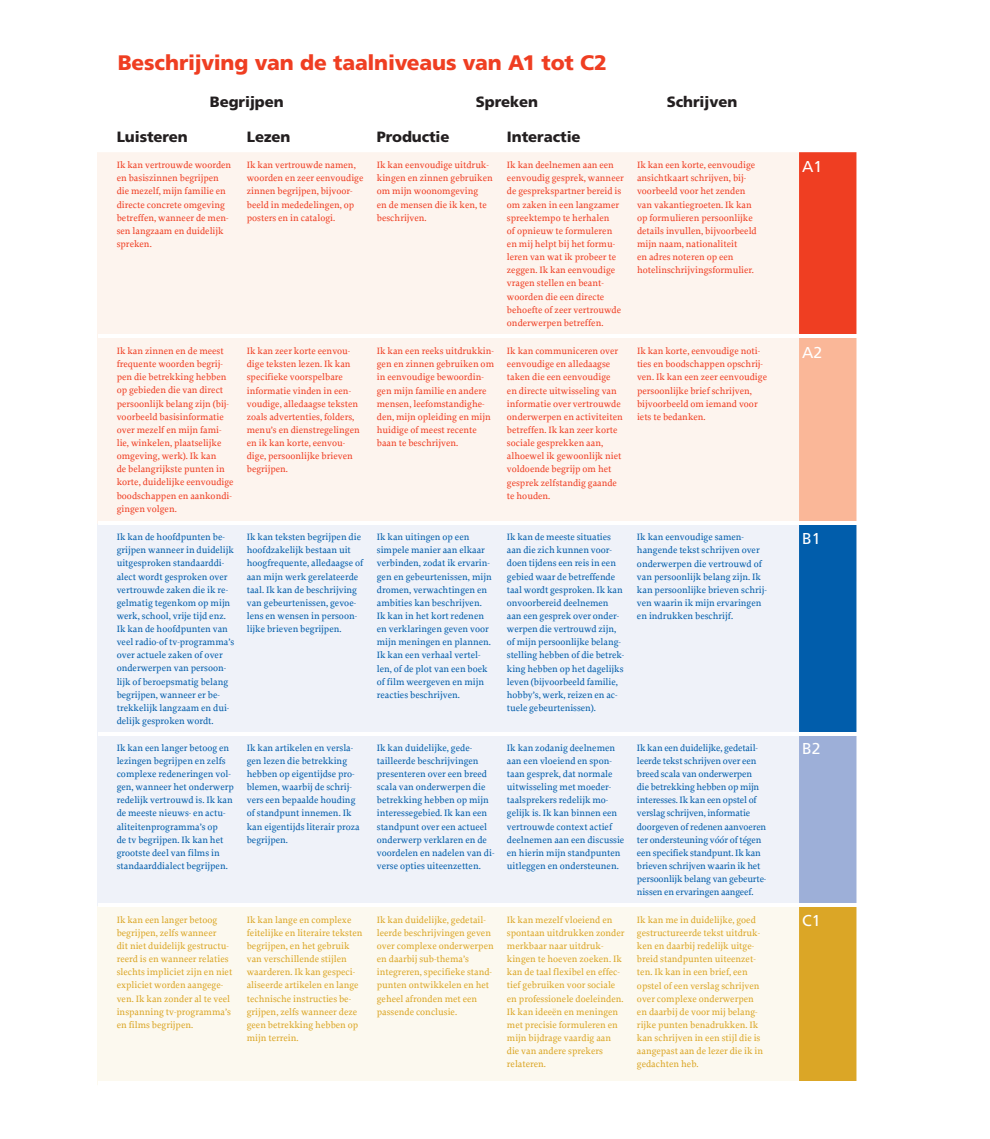
<style>
.page{position:relative;width:990px;height:1139px;background:#fff}
.page>*{position:absolute;margin:0;border:0;box-sizing:border-box;transform-origin:0 0}
.Kop_niveau_1{font:900 21px "Frutiger LT Std";letter-spacing:-.005em;color:#ef3e22}
.t1{font:15.75px "Frutiger LT Std";color:#fff}
.t2{font:900 14.88px "Frutiger LT Std";letter-spacing:-.005em;color:#231f20}
.t3{font:500 9.62px/13.1px "Proforma";color:#015dab}
.t4{font:500 9.62px/13.1px "Proforma";color:#ef3e22}
.t5{font:500 9.62px/13.1px "Proforma";color:#dba626}
</style>
<div class="page">
<div style="left:98px;top:152px;width:700px;height:368px;background:#fdf4ee"></div>
<div style="left:98px;top:525px;width:700px;height:377px;background:#eff2f9"></div>
<div style="left:98px;top:907px;width:700px;height:173px;background:#fcf9ef"></div>
<svg style="left:798px;top:152px;width:58px;height:928px;background:#a9877d"></svg>
<svg style="left:98px;top:520px;width:759px;height:4px"></svg>
<hr style="left:98px;top:334px;width:764px;height:4px;background:#fff">
<hr style="left:98px;top:732px;width:764px;height:4px;background:#fff">
<svg style="left:98px;top:902px;width:759px;height:4px"></svg>
<p class="Kop_niveau_1" style="left:522px;top:50px;width:86px">1 tot C2</p>
<p class="Kop_niveau_1" style="left:117px;top:51px;width:496px">Beschrijving van de taalniveaus van A1 tot C1</p>
<p class="t2" style="left:210px;top:92px;width:75px">Begrijpen</p>
<p class="t2" style="left:476px;top:92px;width:64px">Spreken</p>
<p class="t2" style="left:666px;top:92px;width:72px">Schrijven</p>
<p class="t2" style="left:117px;top:127px;width:73px">Luisteren</p>
<p class="t2" style="left:247px;top:127px;width:45px">Lezen</p>
<p class="t2" style="left:377px;top:127px;width:74px">Productie</p>
<p class="t2" style="left:507px;top:127px;width:75px">Interactie</p>
<p class="t4" style="left:117px;top:158px;width:116px">Ik kan vertrouwde woorden en basiszinnen begrijpen die mezelf, mijn familie en directe concrete omgeving betreffen, wanneer de men&shy;sen langzaam en duidelijk spreken.</p>
<p class="t4" style="left:247px;top:158px;width:118px">Ik kan vertrouwde namen, woorden en zeer eenvoudige zinnen begrijpen, bijvoor&shy;beeld in mededelingen, op posters en in catalogi.</p>
<p class="t4" style="left:377px;top:158px;width:117px">Ik kan eenvoudige uitdruk&shy;kingen en zinnen gebruiken om mijn woonomgeving<br>en de mensen die ik ken, te beschrijven.</p>
<p class="t4" style="left:507px;top:158px;width:118px">Ik kan deelnemen aan een eenvoudig gesprek, wanneer de gesprekspartner bereid is om zaken in een langzamer spreektempo te herhalen<br>of opnieuw te formuleren en mij helpt bij het formu&shy;leren van wat ik probeer te zeggen. Ik kan eenvoudige vragen stellen en beant&shy;woorden die een directe behoefte of zeer vertrouwde onderwerpen betreffen.</p>
<p class="t4" style="left:637px;top:158px;width:121px">Ik kan een korte, eenvoudige ansichtkaart schrijven, bij&shy;voorbeeld voor het zenden van vakantiegroeten. Ik kan op formulieren persoonlijke details invullen, bijvoorbeeld mijn naam, nationaliteit<br>en adres noteren op een hotelinschrijvingsformulier.</p>
<p class="t4" style="left:117px;top:344px;width:118px">Ik kan zinnen en de meest frequente woorden begrij&shy;pen die betrekking hebben op gebieden die van direct persoonlijk belang zijn (bij&shy;voorbeeld basisinformatie over mezelf en mijn fami&shy;lie, winkelen, plaatselijke omgeving, werk). Ik kan<br>de belangrijkste punten in korte, duidelijke eenvoudige boodschappen en aankondi&shy;gingen volgen.</p>
<p class="t4" style="left:247px;top:344px;width:114px">Ik kan zeer korte eenvou&shy;dige teksten lezen. Ik kan specifieke voorspelbare informatie vinden in een&shy;voudige, alledaagse teksten zoals advertenties, folders, menu’s en dienstregelingen en ik kan korte, eenvou&shy;dige, persoonlijke brieven begrijpen.</p>
<p class="t4" style="left:377px;top:344px;width:119px">Ik kan een reeks uitdrukkin&shy;gen en zinnen gebruiken om in eenvoudige bewoordin&shy;gen mijn familie en andere mensen, leefomstandighe&shy;den, mijn opleiding en mijn huidige of meest recente baan te beschrijven.</p>
<p class="t4" style="left:507px;top:344px;width:117px">Ik kan communiceren over eenvoudige en alledaagse taken die een eenvoudige en directe uitwisseling van informatie over vertrouwde onderwerpen en activiteiten betreffen. Ik kan zeer korte sociale gesprekken aan, alhoewel ik gewoonlijk niet voldoende begrijp om het gesprek zelfstandig gaande te houden.</p>
<p class="t4" style="left:637px;top:344px;width:131px">Ik kan korte, eenvoudige noti&shy;ties en boodschappen opschrij&shy;ven. Ik kan een zeer eenvoudige persoonlijke brief schrijven, bijvoorbeeld om iemand voor iets te bedanken.</p>
<p class="t3" style="left:117px;top:530px;width:119px">Ik kan de hoofdpunten be&shy;grijpen wanneer in duidelijk uitgesproken standaarddi&shy;alect wordt gesproken over vertrouwde zaken die ik re&shy;gelmatig tegenkom op mijn werk, school, vrije tijd enz.<br>Ik kan de hoofdpunten van veel radio-of tv-programma’s over actuele zaken of over onderwerpen van persoon&shy;lijk of beroepsmatig belang begrijpen, wanneer er be&shy;trekkelijk langzaam en dui&shy;delijk gesproken wordt.</p>
<p class="t3" style="left:247px;top:530px;width:118px">Ik kan teksten begrijpen die hoofdzakelijk bestaan uit hoogfrequente, alledaagse of aan mijn werk gerelateerde taal. Ik kan de beschrijving van gebeurtenissen, gevoe&shy;lens en wensen in persoon&shy;lijke brieven begrijpen.</p>
<p class="t3" style="left:377px;top:530px;width:116px">Ik kan uitingen op een simpele manier aan elkaar verbinden, zodat ik ervarin&shy;gen en gebeurtenissen, mijn dromen, verwachtingen en ambities kan beschrijven.<br>Ik kan in het kort redenen en verklaringen geven voor mijn meningen en plannen.<br>Ik kan een verhaal vertel&shy;len, of de plot van een boek of film weergeven en mijn reacties beschrijven.</p>
<p class="t3" style="left:507px;top:530px;width:119px">Ik kan de meeste situaties aan die zich kunnen voor&shy;doen tijdens een reis in een gebied waar de betreffende taal wordt gesproken. Ik kan onvoorbereid deelnemen aan een gesprek over onder&shy;werpen die vertrouwd zijn, of mijn persoonlijke belang&shy;stelling hebben of die betrek&shy;king hebben op het dagelijks leven (bijvoorbeeld familie, hobby’s, werk, reizen en ac&shy;tuele gebeurtenissen).</p>
<p class="t3" style="left:637px;top:530px;width:131px">Ik kan eenvoudige samen&shy;hangende tekst schrijven over onderwerpen die vertrouwd of van persoonlijk belang zijn. Ik kan persoonlijke brieven schrij&shy;ven waarin ik mijn ervaringen en indrukken beschrijf.</p>
<p class="t3" style="left:117px;top:740px;width:119px">Ik kan een langer betoog en lezingen begrijpen en zelfs complexe redeneringen vol&shy;gen, wanneer het onderwerp redelijk vertrouwd is. Ik kan de meeste nieuws- en actu&shy;aliteitenprogramma’s op<br>de tv begrijpen. Ik kan het grootste deel van films in standaarddialect begrijpen.</p>
<p class="t3" style="left:247px;top:740px;width:114px">Ik kan artikelen en versla&shy;gen lezen die betrekking hebben op eigentijdse pro&shy;blemen, waarbij de schrij&shy;vers een bepaalde houding of standpunt innemen. Ik kan eigentijds literair proza begrijpen.</p>
<p class="t3" style="left:377px;top:740px;width:119px">Ik kan duidelijke, gede&shy;tailleerde beschrijvingen presenteren over een breed scala van onderwerpen die betrekking hebben op mijn interessegebied. Ik kan een standpunt over een actueel onderwerp verklaren en de voordelen en nadelen van di&shy;verse opties uiteenzetten.</p>
<p class="t3" style="left:507px;top:740px;width:119px">Ik kan zodanig deelnemen aan een vloeiend en spon&shy;taan gesprek, dat normale uitwisseling met moeder&shy;taalsprekers redelijk mo&shy;gelijk is. Ik kan binnen een vertrouwde context actief deelnemen aan een discussie en hierin mijn standpunten uitleggen en ondersteunen.</p>
<p class="t3" style="left:636px;top:740px;width:131px">Ik kan een duidelijke, gedetail&shy;leerde tekst schrijven over een breed scala van onderwerpen die betrekking hebben op mijn interesses. Ik kan een opstel of verslag schrijven, informatie doorgeven of redenen aanvoeren ter ondersteuning vóór of tégen een specifiek standpunt. Ik kan brieven schrijven waarin ik het persoonlijk belang van gebeurte&shy;nissen en ervaringen aangeef.</p>
<p class="t5" style="left:117px;top:912px;width:117px">Ik kan een langer betoog begrijpen, zelfs wanneer<br>dit niet duidelijk gestructu&shy;reerd is en wanneer relaties slechts impliciet zijn en niet expliciet worden aangege&shy;ven. Ik kan zonder al te veel inspanning tv-programma’s en films begrijpen.</p>
<p class="t5" style="left:247px;top:912px;width:117px">Ik kan lange en complexe feitelijke en literaire teksten begrijpen, en het gebruik van verschillende stijlen waarderen. Ik kan gespeci&shy;aliseerde artikelen en lange technische instructies be&shy;grijpen, zelfs wanneer deze geen betrekking hebben op mijn terrein.</p>
<p class="t5" style="left:377px;top:912px;width:118px">Ik kan duidelijke, gedetail&shy;leerde beschrijvingen geven over complexe onderwerpen en daarbij sub-thema’s integreren, specifieke stand&shy;punten ontwikkelen en het geheel afronden met een passende conclusie.</p>
<p class="t5" style="left:507px;top:912px;width:119px">Ik kan mezelf vloeiend en spontaan uitdrukken zonder merkbaar naar uitdruk&shy;kingen te hoeven zoeken. Ik kan de taal flexibel en effec&shy;tief gebruiken voor sociale en professionele doeleinden.<br>Ik kan ideeën en meningen met precisie formuleren en mijn bijdrage vaardig aan die van andere sprekers relateren.</p>
<p class="t5" style="left:636px;top:912px;width:128px">Ik kan me in duidelijke, goed gestructureerde tekst uitdruk&shy;ken en daarbij redelijk uitge&shy;breid standpunten uiteenzet&shy;ten. Ik kan in een brief, een opstel of een verslag schrijven over complexe onderwerpen en daarbij de voor mij belang&shy;rijke punten benadrukken. Ik kan schrijven in een stijl die is aangepast aan de lezer die ik in gedachten heb.</p>
<p class="t1" style="left:802px;top:911px;width:20px">C1</p>
<p class="t1" style="left:802px;top:157px;width:22px">A1</p>
<p class="t1" style="left:802px;top:343px;width:22px">A2</p>
<p class="t1" style="left:802px;top:529px;width:20px">B1</p>
<p class="t1" style="left:802px;top:739px;width:20px">B2</p>
</div>
